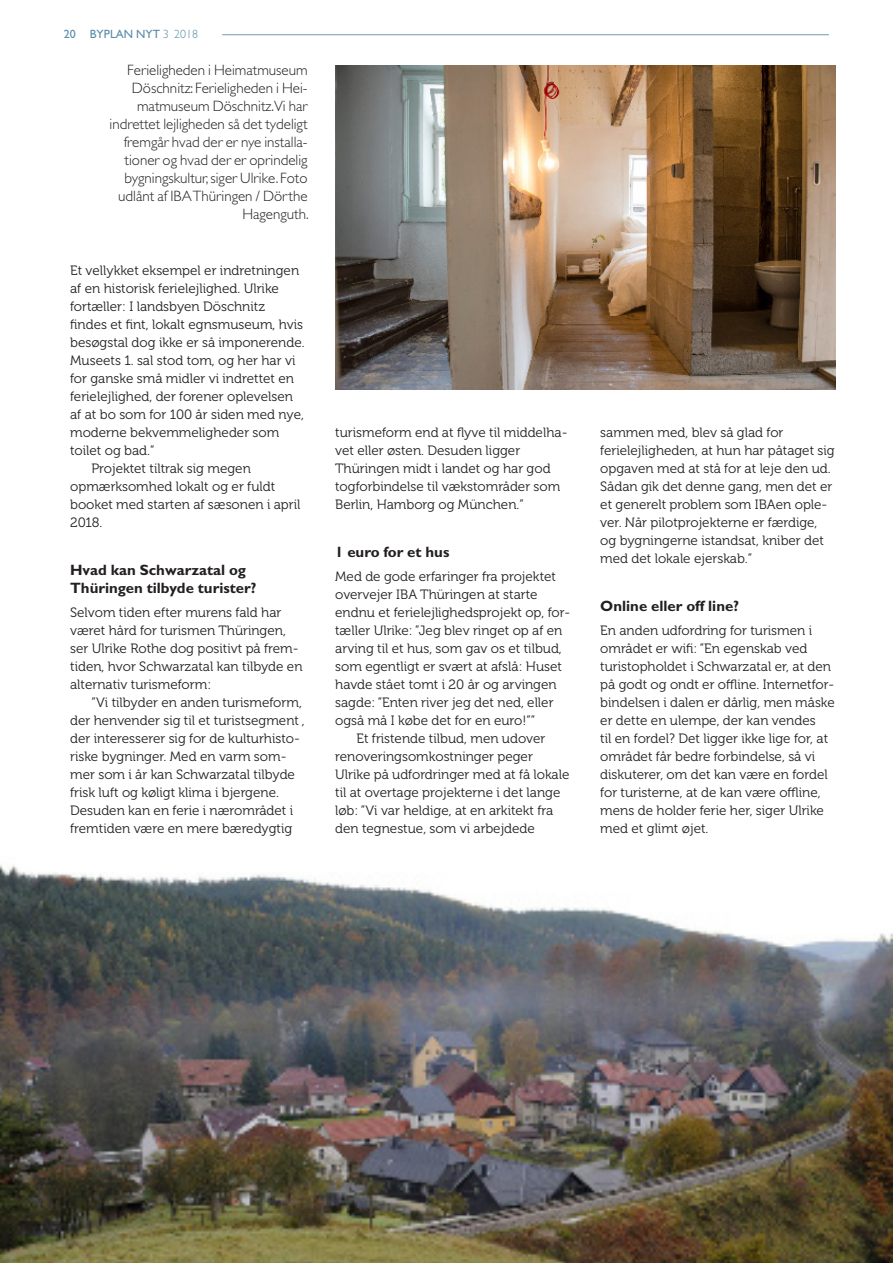
<style>
.page{position:relative;width:893px;height:1263px;background:#fff}
.page>*{position:absolute;margin:0;border:0;box-sizing:border-box;transform-origin:0 0}
.Byline{font:300 15px/18px "Gill Sans Std";color:#231f20;text-align:right}
.Mellemrubrik{font:700 15px/18px "Gill Sans Std";color:#231f20}
.Brødtekst{font:13.5px/18px "Museo 300";color:#231f20}
.t1{font:12px "Gill Sans Std";color:#588ca8}
.s1{font-weight:300}
</style>
<div class="page">
<img style="left:0;top:864px;width:893px;height:399px">
<img style="left:335px;top:66px;width:501px;height:323px">
<hr style="left:222px;top:34px;width:607px;height:1px;background:#729bb5">
<p class="t1" style="left:64px;top:27px;width:136px">20 BYPLAN NYT <span class="s1">3 2018</span></p>
<p class="Byline" style="left:110px;top:62px;width:201px">Ferieligheden i Heimatmuseum<br>Döschnitz: Ferieligheden i Hei&shy;matmuseum Döschnitz.Vi har indrettet lejligheden så det tydeligt fremgår hvad der er nye installa&shy;tioner og hvad der er oprindelig bygningskultur, siger Ulrike. Foto udlånt af IBA Thüringen / Dörthe<br>Hagenguth.</p>
<p class="Brødtekst" style="left:70px;top:261px;width:236px">Et vellykket eksempel er indretningen af en historisk ferielejlighed. Ulrike fortæller: I landsbyen Döschnitz findes et fint, lokalt egnsmuseum, hvis besøgstal dog ikke er så imponerende.<br>Museets 1. sal stod tom, og her har vi for ganske små midler vi indrettet en ferielejlighed, der forener oplevelsen af at bo som for 100 år siden med nye, moderne bekvemmeligheder som toilet og bad.”</p>
<p class="Brødtekst" style="left:70px;top:459px;width:232px;text-indent:21px">Projektet tiltrak sig megen opmærksomhed lokalt og er fuldt booket med starten af sæsonen i april<br>2018.</p>
<p class="Mellemrubrik" style="left:70px;top:561px;width:188px">Hvad kan Schwarzatal og<br>Thüringen tilbyde turister?</p>
<p class="Brødtekst" style="left:70px;top:603px;width:234px">Selvom tiden efter murens fald har været hård for turismen Thüringen, ser Ulrike Rothe dog positivt på frem&shy;tiden, hvor Schwarzatal kan tilbyde en alternativ turismeform:</p>
<p class="Brødtekst" style="left:70px;top:693px;width:236px;text-indent:21px">”Vi tilbyder en anden turismeform, der henvender sig til et turistsegment , der interesserer sig for de kulturhisto&shy;riske bygninger. Med en varm som&shy;mer som i år kan Schwarzatal tilbyde frisk luft og køligt klima i bjergene.<br>Desuden kan en ferie i nærområdet i fremtiden være en mere bæredygtig</p>
<p class="Brødtekst" style="left:335px;top:423px;width:234px">turismeform end at flyve til middelha&shy;vet eller østen. Desuden ligger</p>
<p class="Brødtekst" style="left:335px;top:459px;width:227px">Thüringen midt i landet og har god togforbindelse til vækstområder som<br>Berlin, Hamborg og München.”</p>
<p class="Mellemrubrik" style="left:335px;top:543px;width:116px">1 euro for et hus</p>
<p class="Brødtekst" style="left:335px;top:567px;width:236px">Med de gode erfaringer fra projektet overvejer IBA Thüringen at starte endnu et ferielejlighedsprojekt op, for&shy;tæller Ulrike: ”Jeg blev ringet op af en arving til et hus, som gav os et tilbud, som egentligt er svært at afslå: Huset havde stået tomt i 20 år og arvingen sagde: ”Enten river jeg det ned, eller også må I købe det for en euro!””</p>
<p class="Brødtekst" style="left:335px;top:729px;width:236px;text-indent:21px">Et fristende tilbud, men udover renoveringsomkostninger peger Ulrike på udfordringer med at få lokale til at overtage projekterne i det lange løb: ”Vi var heldige, at en arkitekt fra</p>
<p class="Brødtekst" style="left:335px;top:819px;width:201px">den tegnestue, som vi arbejdede</p>
<p class="Brødtekst" style="left:600px;top:423px;width:185px">sammen med, blev så glad for</p>
<p class="Brødtekst" style="left:600px;top:441px;width:236px">ferielejligheden, at hun har påtaget sig opgaven med at stå for at leje den ud.<br>Sådan gik det denne gang, men det er et generelt problem som IBAen ople&shy;ver. Når pilotprojekterne er færdige, og bygningerne istandsat, kniber det med det lokale ejerskab.”</p>
<p class="Mellemrubrik" style="left:600px;top:597px;width:140px">Online eller off line?</p>
<p class="Brødtekst" style="left:600px;top:621px;width:236px">En anden udfordring for turismen i området er wifi: ”En egenskab ved turistopholdet i Schwarzatal er, at den på godt og ondt er offline. Internetfor&shy;bindelsen i dalen er dårlig, men måske er dette en ulempe, der kan vendes<br>til en fordel? Det ligger ikke lige for, at området får bedre forbindelse, så vi diskuterer, om det kan være en fordel for turisterne, at de kan være offline, mens de holder ferie her, siger Ulrike med et glimt øjet.</p>
</div>
